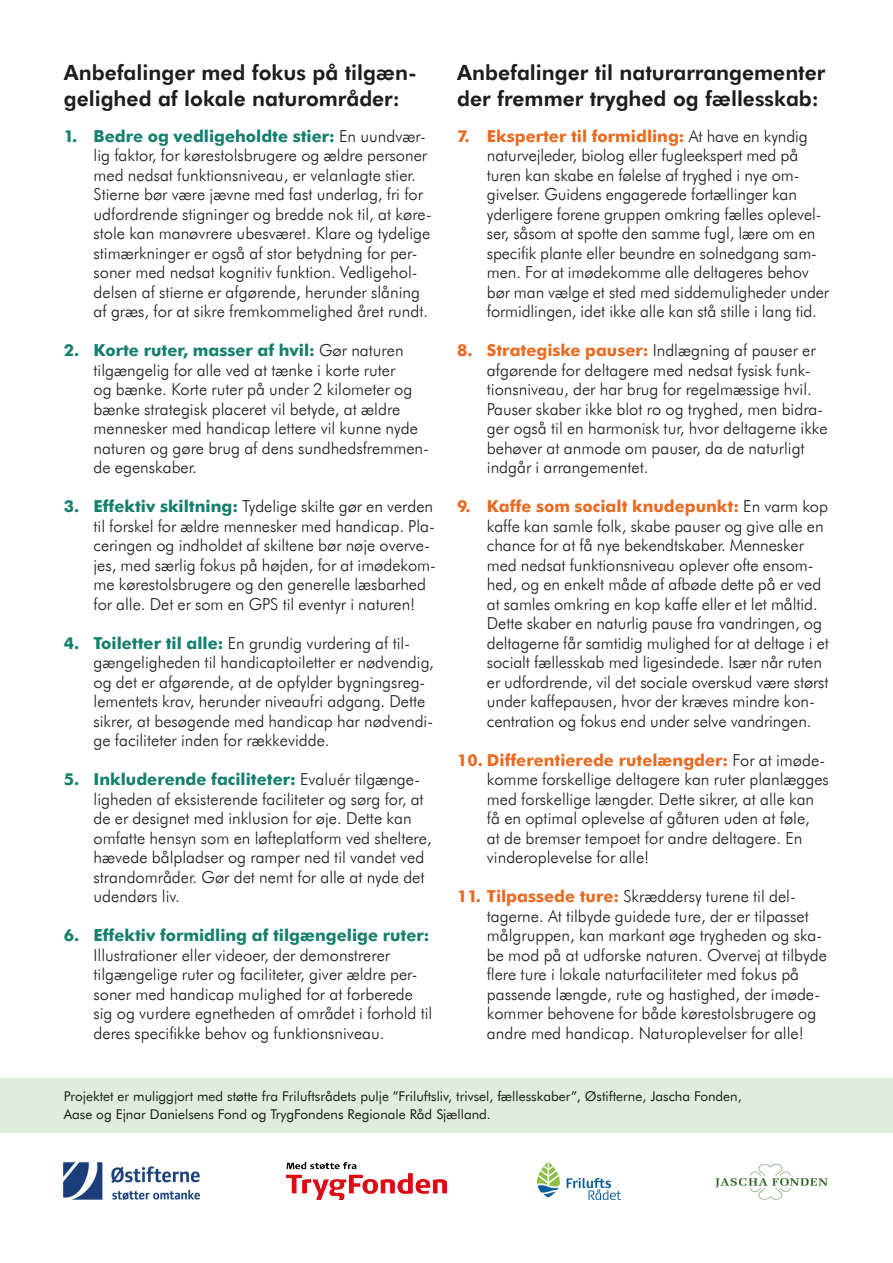
<style>
.page{position:relative;width:893px;height:1263px;background:#fff}
.page>*{position:absolute;margin:0;border:0;box-sizing:border-box;transform-origin:0 0}
.Underoverskrift{font:700 21px/25.5px "Futura BT";color:#1d1d1b}
.t1{font:300 16.5px/19.5px "Futura BT";color:#1d1d1b}
.Underoverskrift-2{font:13.5px/18px "Futura BT";color:#1d1d1b}
.s1{font-weight:800;color:#137f6d}
.s2{font-weight:800;color:#e96b22}
</style>
<div class="page">
<div style="left:0;top:1078px;width:893px;height:54px;background:#e0ecdd"></div>
<img style="left:64px;top:1162px;width:135px;height:37px">
<img style="left:286px;top:1162px;width:160px;height:37px">
<img style="left:537px;top:1162px;width:84px;height:37px">
<img style="left:715px;top:1163px;width:113px;height:37px">
<p class="Underoverskrift" style="left:64px;top:59px;width:354px">Anbefalinger med fokus på tilgæn&shy;gelighed af lokale naturområder:</p>
<p class="t1" style="left:94px;top:126px;width:340px;text-indent:-30px"><span class="s1">1. Bedre og vedligeholdte stier:</span> En uundvær&shy;lig faktor, for kørestolsbrugere og ældre personer med nedsat funktionsniveau, er velanlagte stier.<br>Stierne bør være jævne med fast underlag, fri for udfordrende stigninger og bredde nok til, at køre&shy;stole kan manøvrere ubesværet. Klare og tydelige stimærkninger er også af stor betydning for per&shy;soner med nedsat kognitiv funktion. Vedligehol&shy;delsen af stierne er afgørende, herunder slåning af græs, for at sikre fremkommelighed året rundt.</p>
<p class="t1" style="left:94px;top:340px;width:337px;text-indent:-30px"><span class="s1">2. Korte ruter, masser af hvil:</span> Gør naturen tilgængelig for alle ved at tænke i korte ruter<br>og bænke. Korte ruter på under 2 kilometer og bænke strategisk placeret vil betyde, at ældre mennesker med handicap lettere vil kunne nyde naturen og gøre brug af dens sundhedsfremmen&shy;de egenskaber.</p>
<p class="t1" style="left:94px;top:496px;width:344px;text-indent:-30px"><span class="s1">3. Effektiv skiltning:</span> Tydelige skilte gør en verden til forskel for ældre mennesker med handicap. Pla&shy;ceringen og indholdet af skiltene bør nøje overve&shy;jes, med særlig fokus på højden, for at imødekom&shy;me kørestolsbrugere og den generelle læsbarhed for alle. Det er som en GPS til eventyr i naturen!</p>
<p class="t1" style="left:94px;top:633px;width:342px;text-indent:-30px"><span class="s1">4. Toiletter til alle:</span> En grundig vurdering af til&shy;gængeligheden til handicaptoiletter er nødvendig, og det er afgørende, at de opfylder bygningsreg&shy;lementets krav, herunder niveaufri adgang. Dette sikrer, at besøgende med handicap har nødvendi&shy;ge faciliteter inden for rækkevidde.</p>
<p class="t1" style="left:94px;top:769px;width:340px;text-indent:-30px"><span class="s1">5. Inkluderende faciliteter:</span> Evaluér tilgænge&shy;ligheden af eksisterende faciliteter og sørg for, at de er designet med inklusion for øje. Dette kan omfatte hensyn som en løfteplatform ved sheltere, hævede bålpladser og ramper ned til vandet ved strandområder. Gør det nemt for alle at nyde det udendørs liv.</p>
<p class="t1" style="left:94px;top:925px;width:340px;text-indent:-30px"><span class="s1">6. Effektiv formidling af tilgængelige ruter:<br></span>Illustrationer eller videoer, der demonstrerer tilgængelige ruter og faciliteter, giver ældre per&shy;soner med handicap mulighed for at forberede sig og vurdere egnetheden af området i forhold til deres specifikke behov og funktionsniveau.</p>
<p class="Underoverskrift" style="left:457px;top:59px;width:370px">Anbefalinger til naturarrangementer der fremmer tryghed og fællesskab:</p>
<p class="t1" style="left:487px;top:126px;width:344px;text-indent:-30px"><span class="s2">7. Eksperter til formidling:</span> At have en kyndig naturvejleder, biolog eller fugleekspert med på turen kan skabe en følelse af tryghed i nye om&shy;givelser. Guidens engagerede fortællinger kan yderligere forene gruppen omkring fælles oplevel&shy;ser, såsom at spotte den samme fugl, lære om en specifik plante eller beundre en solnedgang sam&shy;men. For at imødekomme alle deltageres behov bør man vælge et sted med siddemuligheder under formidlingen, idet ikke alle kan stå stille i lang tid.</p>
<p class="t1" style="left:487px;top:340px;width:342px;text-indent:-30px"><span class="s2">8. Strategiske pauser:</span> Indlægning af pauser er afgørende for deltagere med nedsat fysisk funk&shy;tionsniveau, der har brug for regelmæssige hvil.<br>Pauser skaber ikke blot ro og tryghed, men bidra&shy;ger også til en harmonisk tur, hvor deltagerne ikke behøver at anmode om pauser, da de naturligt indgår i arrangementet.</p>
<p class="t1" style="left:487px;top:496px;width:344px;text-indent:-30px"><span class="s2">9. Kaffe som socialt knudepunkt:</span> En varm kop kaffe kan samle folk, skabe pauser og give alle en chance for at få nye bekendtskaber. Mennesker med nedsat funktionsniveau oplever ofte ensom&shy;hed, og en enkelt måde af afbøde dette på er ved at samles omkring en kop kaffe eller et let måltid.<br>Dette skaber en naturlig pause fra vandringen, og deltagerne får samtidig mulighed for at deltage i et socialt fællesskab med ligesindede. Især når ruten er udfordrende, vil det sociale overskud være størst under kaffepausen, hvor der kræves mindre kon&shy;centration og fokus end under selve vandringen.</p>
<p class="t1" style="left:487px;top:750px;width:344px;text-indent:-30px"><span class="s2">10. Differentierede rutelængder:</span> For at imøde&shy;komme forskellige deltagere kan ruter planlægges med forskellige længder. Dette sikrer, at alle kan få en optimal oplevelse af gåturen uden at føle,<br>at de bremser tempoet for andre deltagere. En vinderoplevelse for alle!</p>
<p class="t1" style="left:487px;top:886px;width:342px;text-indent:-30px"><span class="s2">11. Tilpassede ture:</span> Skræddersy turene til del&shy;tagerne. At tilbyde guidede ture, der er tilpasset målgruppen, kan markant øge trygheden og ska&shy;be mod på at udforske naturen. Overvej at tilbyde flere ture i lokale naturfaciliteter med fokus på passende længde, rute og hastighed, der imøde&shy;kommer behovene for både kørestolsbrugere og andre med handicap. Naturoplevelser for alle!</p>
<p class="Underoverskrift-2" style="left:64px;top:1087px;width:679px">Projektet er muliggjort med støtte fra Friluftsrådets pulje ”Friluftsliv, trivsel, fællesskaber”, Østifterne, Jascha Fonden,<br>Aase og Ejnar Danielsens Fond og TrygFondens Regionale Råd Sjælland.</p>
</div>
